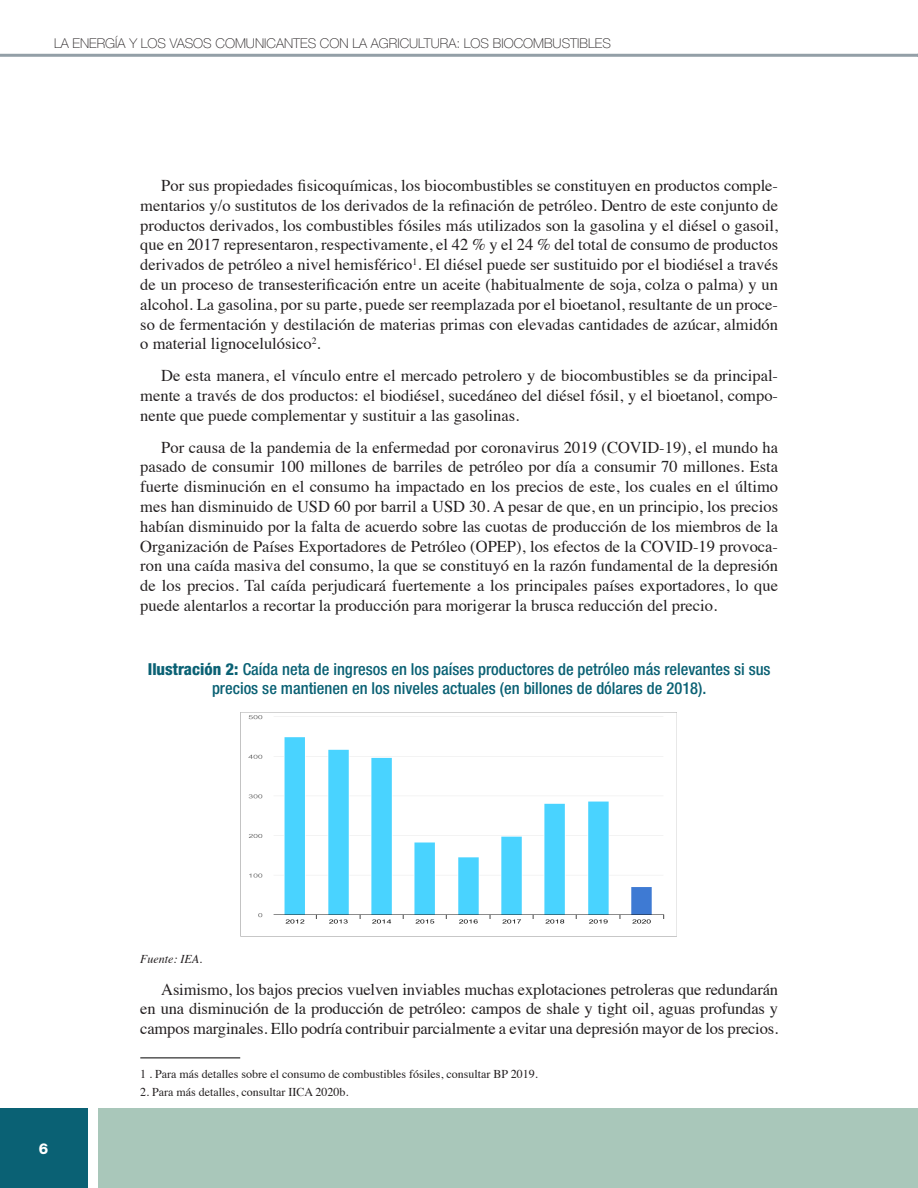
<style>
.page{position:relative;width:918px;height:1188px;background:#fff}
.page>*{position:absolute;margin:0;border:0;box-sizing:border-box;transform-origin:0 0}
.t1{font:16.5px/19.8px "Times";color:#231f20;text-align:justify}
.t2{font:500 condensed 16.5px/19.8px "Helvetica Neue";color:#0a6174;text-align:center}
.t3{font:800 15px "Helvetica Neue";color:#fff}
.t4{font:100 13.5px "Helvetica Neue";color:#231f20}
.t5{font:12px "Times";color:#231f20}
.t6{font:italic 12px "Times";color:#231f20}
.s1{font-weight:800}
</style>
<div class="page">
<div style="left:0;top:1108px;width:87px;height:80px;background:#0a6174"></div>
<div style="left:98px;top:1108px;width:820px;height:80px;background:#a9c7ba"></div>
<hr style="left:0;top:54px;width:918px;height:3px;background:#939fa7">
<img style="left:240px;top:713px;width:437px;height:223px">
<hr style="left:140px;top:1058px;width:100px;height:1px;background:#000">
<p class="t4" style="left:54px;top:36px;width:558px">LA ENERGÍA Y LOS VASOS COMUNICANTES CON LA AGRICULTURA: LOS BIOCOMBUSTIBLES</p>
<p class="t1" style="left:140px;top:174px;width:639px;text-indent:21px">Por sus propiedades fisicoquímicas, los biocombustibles se constituyen en productos comple&shy;mentarios y/o sustitutos de los derivados de la refinación de petróleo. Dentro de este conjunto de productos derivados, los combustibles fósiles más utilizados son la gasolina y el diésel o gasoil, que en 2017 representaron, respectivamente, el 42 % y el 24 % del total de consumo de productos derivados de petróleo a nivel hemisférico<sup>1</sup>. El diésel puede ser sustituido por el biodiésel a través de un proceso de transesterificación entre un aceite (habitualmente de soja, colza o palma) y un alcohol. La gasolina, por su parte, puede ser reemplazada por el bioetanol, resultante de un proce&shy;so de fermentación y destilación de materias primas con elevadas cantidades de azúcar, almidón o material lignocelulósico<sup>2</sup>.</p>
<p class="t1" style="left:140px;top:364px;width:639px;text-indent:21px">De esta manera, el vínculo entre el mercado petrolero y de biocombustibles se da principal&shy;mente a través de dos productos: el biodiésel, sucedáneo del diésel fósil, y el bioetanol, compo&shy;nente que puede complementar y sustituir a las gasolinas.</p>
<p class="t1" style="left:140px;top:436px;width:639px;text-indent:21px">Por causa de la pandemia de la enfermedad por coronavirus 2019 (COVID-19), el mundo ha pasado de consumir 100 millones de barriles de petróleo por día a consumir 70 millones. Esta fuerte disminución en el consumo ha impactado en los precios de este, los cuales en el último mes han disminuido de USD 60 por barril a USD 30. A pesar de que, en un principio, los precios habían disminuido por la falta de acuerdo sobre las cuotas de producción de los miembros de la Organización de Países Exportadores de Petróleo (OPEP), los efectos de la COVID-19 provoca&shy;ron una caída masiva del consumo, la que se constituyó en la razón fundamental de la depresión de los precios. Tal caída perjudicará fuertemente a los principales países exportadores, lo que puede alentarlos a recortar la producción para morigerar la brusca reducción del precio.</p>
<p class="t2" style="left:148px;top:659px;width:624px"><span class="s1">Ilustración 2:</span> Caída neta de ingresos en los países productores de petróleo más relevantes si sus precios se mantienen en los niveles actuales (en billones de dólares de 2018).</p>
<p class="t3" style="left:39px;top:1140px;width:11px">6</p>
<p class="t6" style="left:140px;top:948px;width:63px">Fuente: IEA.</p>
<p class="t1" style="left:140px;top:978px;width:639px;text-indent:21px">Asimismo, los bajos precios vuelven inviables muchas explotaciones petroleras que redundarán en una disminución de la producción de petróleo: campos de shale y tight oil, aguas profundas y campos marginales. Ello podría contribuir parcialmente a evitar una depresión mayor de los precios.</p>
<p class="t5" style="left:140px;top:1062px;width:399px">1 . Para más detalles sobre el consumo de combustibles fósiles, consultar BP 2019.</p>
<p class="t5" style="left:140px;top:1080px;width:210px">2. Para más detalles, consultar IICA 2020b.</p>
</div>
